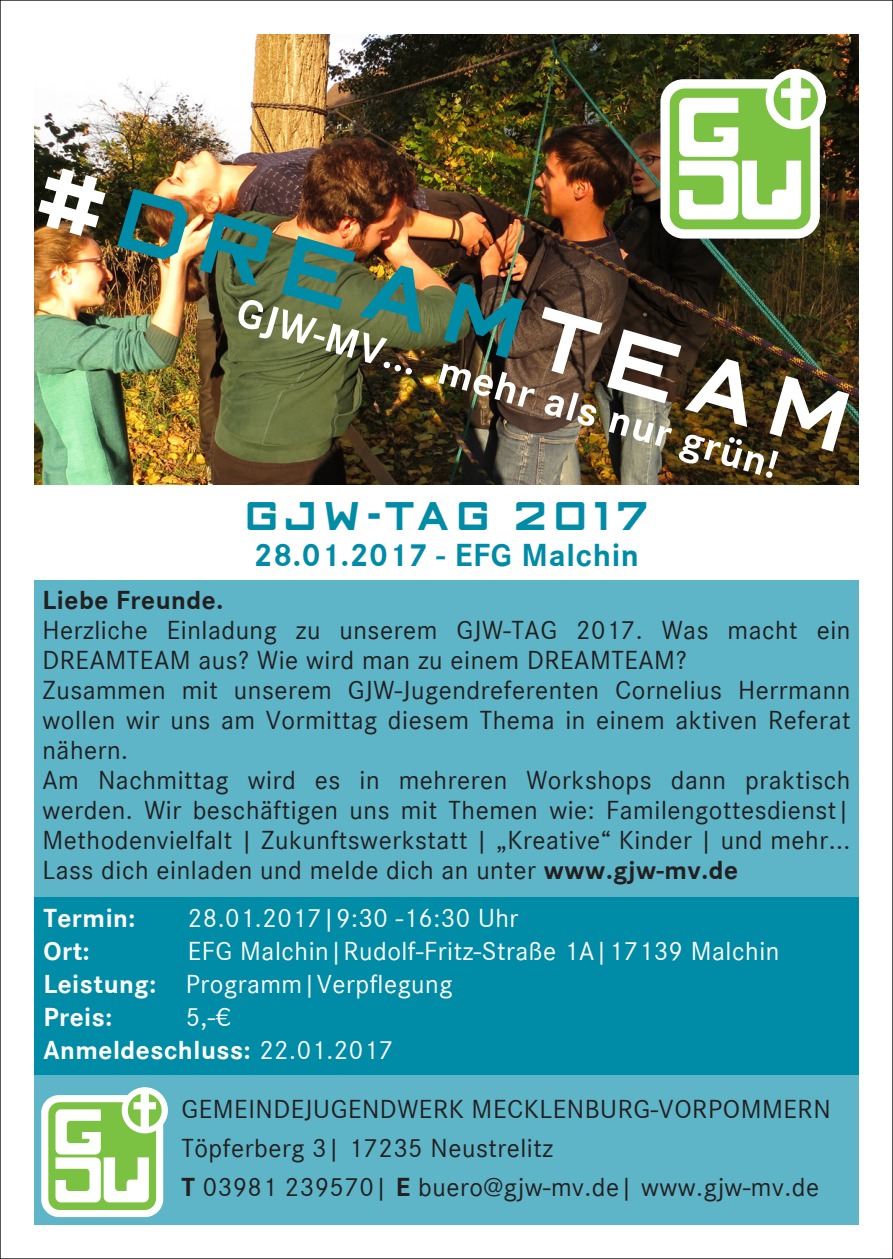
<style>
.page{position:relative;width:893px;height:1259px;background:#fff}
.page>*{position:absolute;margin:0;border:0;box-sizing:border-box;transform-origin:0 0}
.Copy_Standart{font:90px "Gothic Two One";color:#fff}
.Copy_Standart-2{font:700 42px "Corporate S";color:#fff}
.Copy_Standart-3{font:42px "Gothic Two One";letter-spacing:.02em;color:#008ba7}
.Copy_Standart-4{font:700 33px "Corporate S";letter-spacing:.02em;color:#008ba7}
.Copy_Standart-5{font:27px/30px "Corporate S";letter-spacing:.02em;color:#231f20;text-align:justify}
.Copy_Standart-6{font:27px "Corporate S";letter-spacing:.02em;color:#fff}
.Copy_Standart-7{font:700 27px "Corporate S";letter-spacing:.02em;color:#fff}
.Copy_Standart-8{font:700 27px "Corporate S";letter-spacing:.02em;color:#231f20}
.s1{color:#008ba7}
.s2{font-weight:700}
.s3{font-weight:400}
</style>
<div class="page">
<img style="left:34px;top:34px;width:825px;height:451px">
<svg style="left:34px;top:580px;width:825px;height:645px;background:#42a9bd"></svg>
<div style="left:766px;top:69px;width:60px;height:60px;background:#fff;border-radius:50%"></div>
<svg style="left:660px;top:74px;width:160px;height:165px"></svg>
<div style="left:122px;top:1087px;width:46px;height:46px;background:#fff;border-radius:50%"></div>
<svg style="left:41px;top:1091px;width:122px;height:126px"></svg>
<p class="Copy_Standart" style="left:45px;top:145px;width:855px;rotate:16deg">#<span class="s1">DREAM</span>TEAM</p>
<p class="Copy_Standart-2" style="left:246px;top:283px;width:563px;rotate:16deg">GJW-MV... mehr als nur grün!</p>
<p class="Copy_Standart-3" style="left:242px;top:493px;width:410px">GJW-TAG 2017</p>
<p class="Copy_Standart-4" style="left:254px;top:532px;width:387px">28.01.2017 - EFG Malchin</p>
<p class="Copy_Standart-8" style="left:43px;top:582px;width:182px">Liebe Freunde.</p>
<p class="Copy_Standart-5" style="left:43px;top:614px;width:809px">Herzliche Einladung zu unserem GJW-TAG 2017. Was macht ein<br>DREAMTEAM aus? Wie wird man zu einem DREAMTEAM?</p>
<p class="Copy_Standart-5" style="left:43px;top:674px;width:809px">Zusammen mit unserem GJW-Jugendreferenten Cornelius Herrmann wollen wir uns am Vormittag diesem Thema in einem aktiven Referat nähern.</p>
<p class="Copy_Standart-5" style="left:43px;top:764px;width:809px">Am Nachmittag wird es in mehreren Workshops dann praktisch werden. Wir beschäftigen uns mit Themen wie: Familengottesdienst| Methodenvielfalt | Zukunftswerkstatt | „Kreative“ Kinder | und mehr...</p>
<p class="Copy_Standart-5" style="left:43px;top:854px;width:697px">Lass dich einladen und melde dich an unter <span class="s2">www.gjw-mv.de</span></p>
<p class="Copy_Standart-7" style="left:43px;top:899px;width:94px">Termin:</p>
<p class="Copy_Standart-6" style="left:188px;top:900px;width:332px">28.01.2017|9:30 -16:30 Uhr</p>
<p class="Copy_Standart-7" style="left:43px;top:932px;width:48px">Ort:</p>
<p class="Copy_Standart-6" style="left:188px;top:933px;width:593px">EFG Malchin|Rudolf-Fritz-Straße 1A|17139 Malchin</p>
<p class="Copy_Standart-6" style="left:43px;top:966px;width:411px"><span class="s2">Leistung:</span> Programm|Verpflegung</p>
<p class="Copy_Standart-7" style="left:43px;top:998px;width:70px">Preis:</p>
<p class="Copy_Standart-6" style="left:186px;top:999px;width:46px">5,-€</p>
<p class="Copy_Standart-7" style="left:43px;top:1031px;width:351px">Anmeldeschluss: <span class="s3">22.01.2017</span></p>
<p class="Copy_Standart-5" style="left:181px;top:1092px;width:34px">Geme</p>
<p class="Copy_Standart-5" style="left:248px;top:1092px;width:25px">indejugendwerk</p>
<p class="Copy_Standart-5" style="left:472px;top:1092px;width:37px">Mecklen</p>
<p class="Copy_Standart-5" style="left:585px;top:1092px;width:32px">burg</p>
<p class="Copy_Standart-5" style="left:651px;top:1092px;width:109px">-Vorpommern</p>
<p class="Copy_Standart-5" style="left:181px;top:1131px;width:373px">Töpferberg 3| 17235 Neustrelitz</p>
<p class="Copy_Standart-5" style="left:181px;top:1170px;width:639px"><span class="s2">T</span> 03981 239570| <span class="s2">E</span> buero@gjw-mv.de| www.gjw-mv.de</p>
</div>
